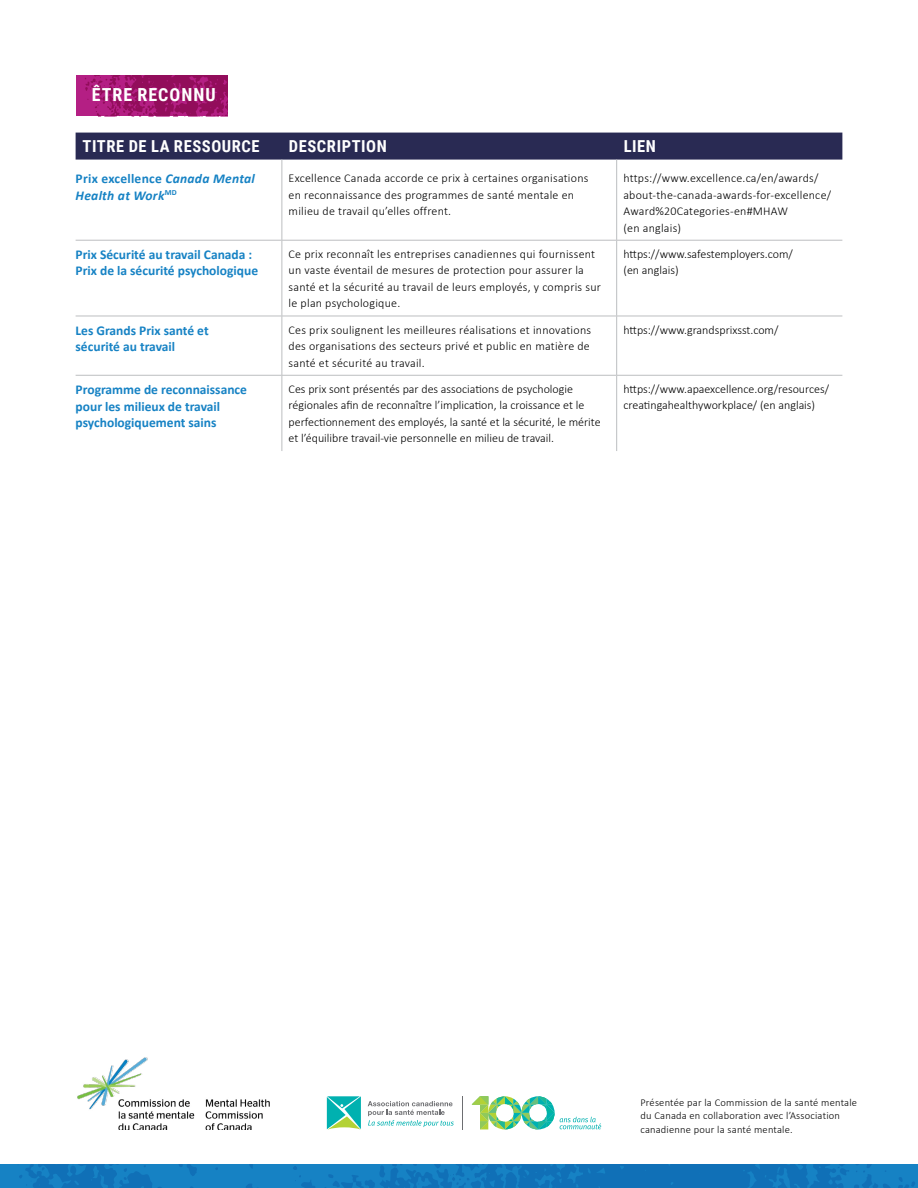
<style>
.page{position:relative;width:918px;height:1188px;background:#fff}
.page>*{position:absolute;margin:0;border:0;box-sizing:border-box;transform-origin:0 0}
.t1{font:700 18px "Roboto Condensed";letter-spacing:.055em;color:#fff}
.t2{font:700 16.5px "Roboto Condensed";letter-spacing:.035em;color:#fff}
.t3{font:700 13.5px/16.5px "Calibri";color:#1682c4}
.t4{font:italic 700 13.5px/16.5px "Calibri";letter-spacing:.02em;color:#1682c4}
.t5{font:300 12px/16.5px "Calibri";letter-spacing:.01em;color:#000}
.t6{font:300 10.5px/13.5px "Calibri";letter-spacing:.02em;color:#000}
.s1{font-style:normal}
</style>
<div class="page">
<svg style="left:0;top:1164px;width:918px;height:24px"></svg>
<img style="left:77px;top:1057px;width:193px;height:73px">
<svg style="left:327px;top:1096px;width:34px;height:33px"></svg>
<hr style="left:462px;top:1096px;width:1px;height:33px;background:#6d6e71">
<svg style="left:368px;top:1101px;width:86px;height:26px"></svg>
<svg style="left:472px;top:1096px;width:129px;height:33px"></svg>
<div style="left:76px;top:133px;width:766px;height:27px;background:#292a53"></div>
<hr style="left:76px;top:240px;width:206px;height:1px;background:#bcbec0">
<hr style="left:282px;top:240px;width:335px;height:1px;background:#bcbec0">
<hr style="left:617px;top:240px;width:225px;height:1px;background:#bcbec0">
<hr style="left:76px;top:316px;width:206px;height:1px;background:#bcbec0">
<hr style="left:282px;top:316px;width:335px;height:1px;background:#bcbec0">
<hr style="left:617px;top:316px;width:225px;height:1px;background:#bcbec0">
<hr style="left:76px;top:375px;width:206px;height:1px;background:#bcbec0">
<hr style="left:282px;top:375px;width:335px;height:1px;background:#bcbec0">
<hr style="left:617px;top:375px;width:225px;height:1px;background:#bcbec0">
<hr style="left:282px;top:160px;width:1px;height:80px;background:#bcbec0">
<hr style="left:616px;top:160px;width:1px;height:80px;background:#bcbec0">
<hr style="left:282px;top:241px;width:1px;height:75px;background:#bcbec0">
<hr style="left:616px;top:241px;width:1px;height:75px;background:#bcbec0">
<hr style="left:282px;top:316px;width:1px;height:59px;background:#bcbec0">
<hr style="left:616px;top:316px;width:1px;height:59px;background:#bcbec0">
<hr style="left:282px;top:376px;width:1px;height:75px;background:#bcbec0">
<hr style="left:616px;top:376px;width:1px;height:75px;background:#bcbec0">
<svg style="left:76px;top:76px;width:152px;height:40px"></svg>
<h1 class="t1" style="left:92px;top:82px;width:125px">ÊTRE RECONNU</h1>
<h2 class="t2" style="left:83px;top:134px;width:179px">TITRE DE LA RESSOURCE</h2>
<h2 class="t2" style="left:289px;top:134px;width:100px">DESCRIPTION</h2>
<h2 class="t2" style="left:624px;top:134px;width:34px">LIEN</h2>
<p class="t4" style="left:76px;top:170px;width:181px"><span class="s1">Prix excellence</span> Canada Mental<br>Health at Work<sup>MD</sup></p>
<p class="t5" style="left:289px;top:169px;width:301px">Excellence Canada accorde ce prix à certaines organisations en reconnaissance des programmes de santé mentale en milieu de travail qu’elles offrent.</p>
<p class="t5" style="left:623px;top:169px;width:209px">https://www.excellence.ca/en/awards/ about-the-canada-awards-for-excellence/ Award%20Categories-en#MHAW<br>(en anglais)</p>
<p class="t3" style="left:76px;top:246px;width:184px">Prix Sécurité au travail Canada :<br>Prix de la sécurité psychologique</p>
<p class="t5" style="left:289px;top:245px;width:314px">Ce prix reconnaît les entreprises canadiennes qui fournissent un vaste éventail de mesures de protection pour assurer la santé et la sécurité au travail de leurs employés, y compris sur le plan psychologique.</p>
<p class="t5" style="left:623px;top:245px;width:171px">https://www.safestemployers.com/ (en anglais)</p>
<p class="t3" style="left:76px;top:322px;width:135px">Les Grands Prix santé et sécurité au travail</p>
<p class="t5" style="left:289px;top:321px;width:304px;text-align:justify">Ces prix soulignent les meilleures réalisations et innovations des organisations des secteurs privé et public en matière de santé et sécurité au travail.</p>
<p class="t5" style="left:623px;top:321px;width:157px">https://www.grandsprixsst.com/</p>
<p class="t3" style="left:76px;top:381px;width:173px">Programme de reconnaissance pour les milieux de travail psychologiquement sains</p>
<p class="t5" style="left:289px;top:380px;width:314px">Ces prix sont présentés par des associations de psychologie régionales afin de reconnaître l’implication, la croissance et le perfectionnement des employés, la santé et la sécurité, le mérite et l’équilibre travail-vie personnelle en milieu de travail.</p>
<p class="t5" style="left:623px;top:380px;width:207px">https://www.apaexcellence.org/resources/ creatingahealthyworkplace/ (en anglais)</p>
<p class="t6" style="left:640px;top:1095px;width:218px">Présentée par la Commission de la santé mentale du Canada en collaboration avec l’Association canadienne pour la santé mentale.</p>
</div>
